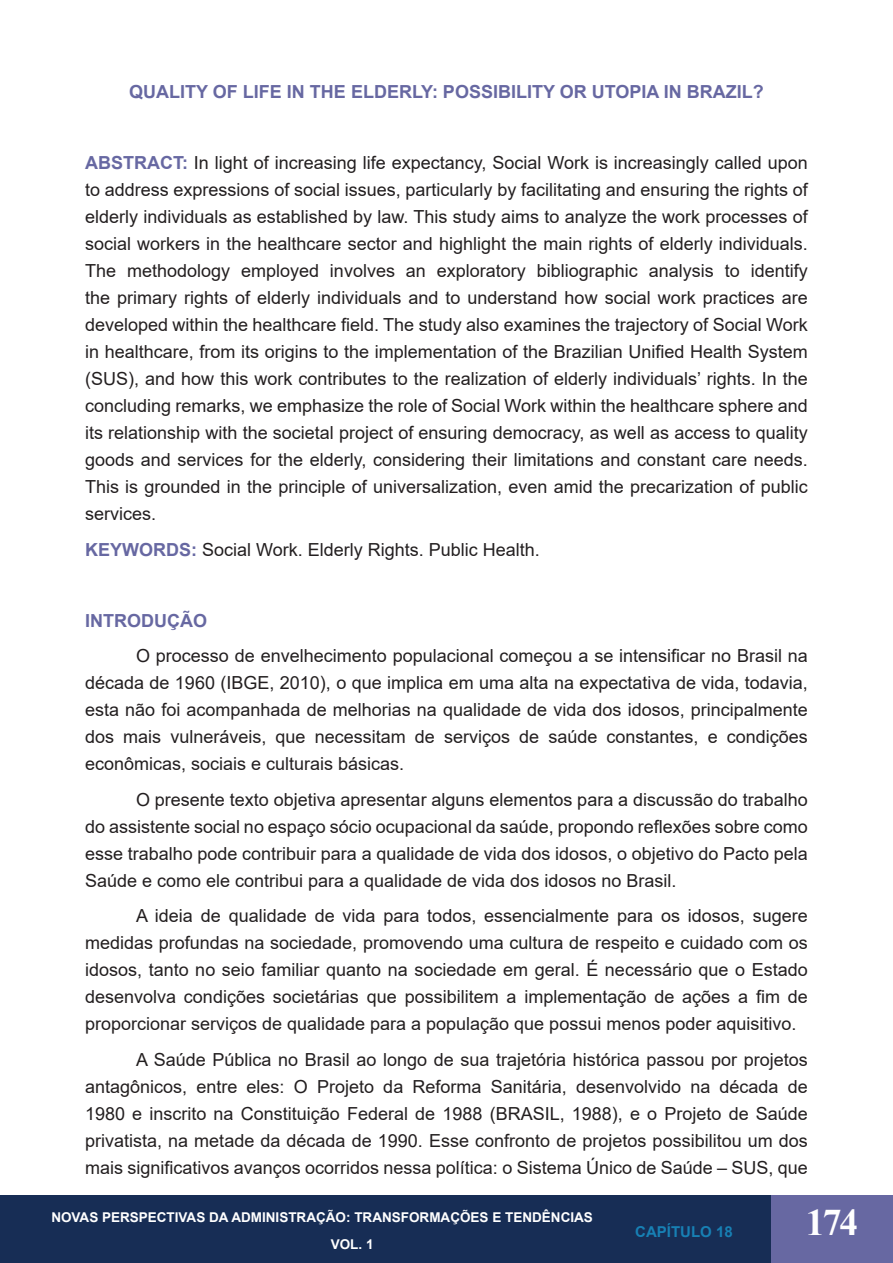
<style>
.page{position:relative;width:893px;height:1263px;background:#fff}
.page>*{position:absolute;margin:0;border:0;box-sizing:border-box;transform-origin:0 0}
.t1{font:700 37.5px "Times New Roman";color:#fff}
.t2{font:18px/27px "Arial";color:#231f20;text-align:justify}
.t3{font:700 18px "Arial";color:#6768a2}
.t4{font:700 15px "Arial";color:#1780b4}
.t5{font:700 13.5px/27px "Arial";color:#fff}
.s1{font-weight:700;color:#6768a2}
</style>
<div class="page">
<div style="left:0;top:1196px;width:893px;height:67px;background:#172d55"></div>
<div style="left:771px;top:1196px;width:122px;height:67px;background:#6768a2"></div>
<p class="t3" style="left:129px;top:79px;width:636px">QUALITY OF LIFE IN THE ELDERLY: POSSIBILITY OR UTOPIA IN BRAZIL?</p>
<p class="t2" style="left:85px;top:149px;width:724px"><span class="s1">ABSTRACT:</span> In light of increasing life expectancy, Social Work is increasingly called upon to address expressions of social issues, particularly by facilitating and ensuring the rights of elderly individuals as established by law. This study aims to analyze the work processes of social workers in the healthcare sector and highlight the main rights of elderly individuals.<br>The methodology employed involves an exploratory bibliographic analysis to identify the primary rights of elderly individuals and to understand how social work practices are developed within the healthcare field. The study also examines the trajectory of Social Work in healthcare, from its origins to the implementation of the Brazilian Unified Health System (SUS), and how this work contributes to the realization of elderly individuals’ rights. In the concluding remarks, we emphasize the role of Social Work within the healthcare sphere and its relationship with the societal project of ensuring democracy, as well as access to quality goods and services for the elderly, considering their limitations and constant care needs.<br>This is grounded in the principle of universalization, even amid the precarization of public services.</p>
<p class="t2" style="left:85px;top:536px;width:456px"><span class="s1">KEYWORDS:</span> Social Work. Elderly Rights. Public Health.</p>
<p class="t3" style="left:85px;top:608px;width:123px">INTRODUÇÃO</p>
<p class="t2" style="left:85px;top:642px;width:724px;text-indent:51px">O processo de envelhecimento populacional começou a se intensificar no Brasil na década de 1960 (IBGE, 2010), o que implica em uma alta na expectativa de vida, todavia, esta não foi acompanhada de melhorias na qualidade de vida dos idosos, principalmente dos mais vulneráveis, que necessitam de serviços de saúde constantes, e condições econômicas, sociais e culturais básicas.</p>
<p class="t2" style="left:85px;top:786px;width:724px;text-indent:51px">O presente texto objetiva apresentar alguns elementos para a discussão do trabalho do assistente social no espaço sócio ocupacional da saúde, propondo reflexões sobre como esse trabalho pode contribuir para a qualidade de vida dos idosos, o objetivo do Pacto pela Saúde e como ele contribui para a qualidade de vida dos idosos no Brasil.</p>
<p class="t2" style="left:85px;top:902px;width:724px;text-indent:51px">A ideia de qualidade de vida para todos, essencialmente para os idosos, sugere medidas profundas na sociedade, promovendo uma cultura de respeito e cuidado com os idosos, tanto no seio familiar quanto na sociedade em geral. É necessário que o Estado desenvolva condições societárias que possibilitem a implementação de ações a fim de proporcionar serviços de qualidade para a população que possui menos poder aquisitivo.</p>
<p class="t2" style="left:85px;top:1046px;width:724px;text-indent:51px">A Saúde Pública no Brasil ao longo de sua trajetória histórica passou por projetos antagônicos, entre eles: O Projeto da Reforma Sanitária, desenvolvido na década de 1980 e inscrito na Constituição Federal de 1988 (BRASIL, 1988), e o Projeto de Saúde privatista, na metade da década de 1990. Esse confronto de projetos possibilitou um dos mais significativos avanços ocorridos nessa política: o Sistema Único de Saúde – SUS, que</p>
<p class="t5" style="left:331px;top:1204px;width:264px;text-indent:-279px">NOVAS PERSPECTIVAS DA ADMINISTRAÇÃO: TRANSFORMAÇÕES E TENDÊNCIAS<br>VOL. 1</p>
<p class="t4" style="left:635px;top:1221px;width:99px">CAPÍTULO 18</p>
<h1 class="t1" style="left:806px;top:1195px;width:54px">174</h1>
</div>
